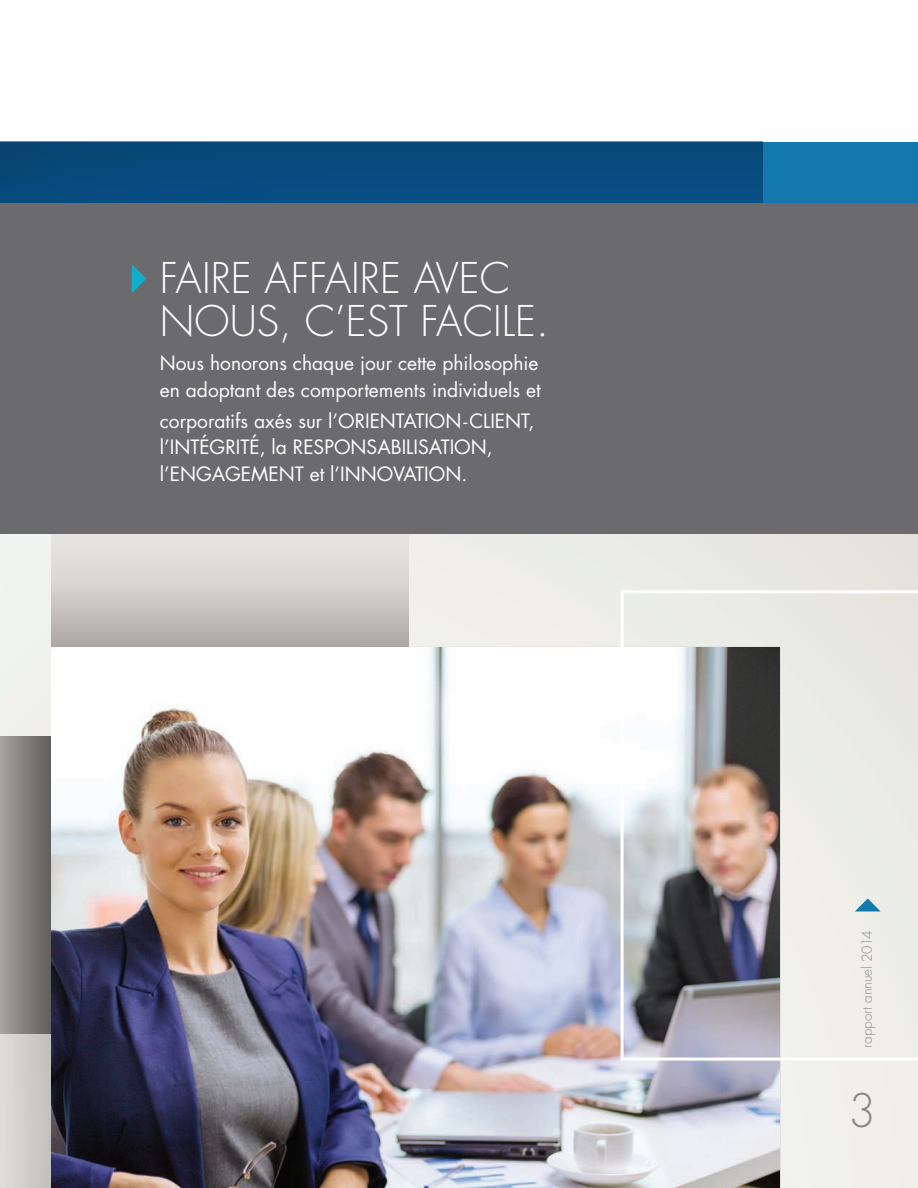
<style>
.page{position:relative;width:918px;height:1188px;background:#fff}
.page>*{position:absolute;margin:0;border:0;box-sizing:border-box;transform-origin:0 0}
.t1{font:300 45px "Futura";color:#848689}
.t2{font:300 41.25px/43.3px "Futura";color:#fff}
.t3{font:19.2px/26.8px "Futura";color:#fff}
.t4{font:300 13.5px "Futura";color:#8a8c8f}
</style>
<div class="page">
<div style="left:0;top:381px;width:918px;height:807px;background:#efeee9"></div>
<svg style="left:51px;top:538px;width:358px;height:110px"></svg>
<svg style="left:0;top:736px;width:51px;height:452px;background:#9d9b98"></svg>
<img style="left:51px;top:648px;width:729px;height:540px">
<div style="left:0;top:142px;width:918px;height:88px;background:#1379ad"></div>
<div style="left:0;top:142px;width:762px;height:330px;background:#074b7d"></div>
<div style="left:0;top:203px;width:918px;height:331px;background:#6b6b6e"></div>
<svg style="left:132px;top:264px;width:14px;height:29px"></svg>
<svg style="left:621px;top:590px;width:297px;height:471px"></svg>
<p class="t2" style="left:160px;top:257px;width:391px">FAIRE AFFAIRE AVEC<br>NOUS, C’EST FACILE.</p>
<p class="t3" style="left:160px;top:349px;width:382px">Nous honorons chaque jour cette philosophie en adoptant des comportements individuels et</p>
<p class="t3" style="left:160px;top:407px;width:376px">corporatifs axés sur l’ORIENTATION-CLIENT, l’INTÉGRITÉ, la RESPONSABILISATION, l’ENGAGEMENT et l’INNOVATION.</p>
<p class="t4" style="left:858px;top:1048px;width:119px;rotate:-90deg">rapport annuel 2014</p>
<p class="t1" style="left:848px;top:1082px;width:29px">3</p>
</div>
